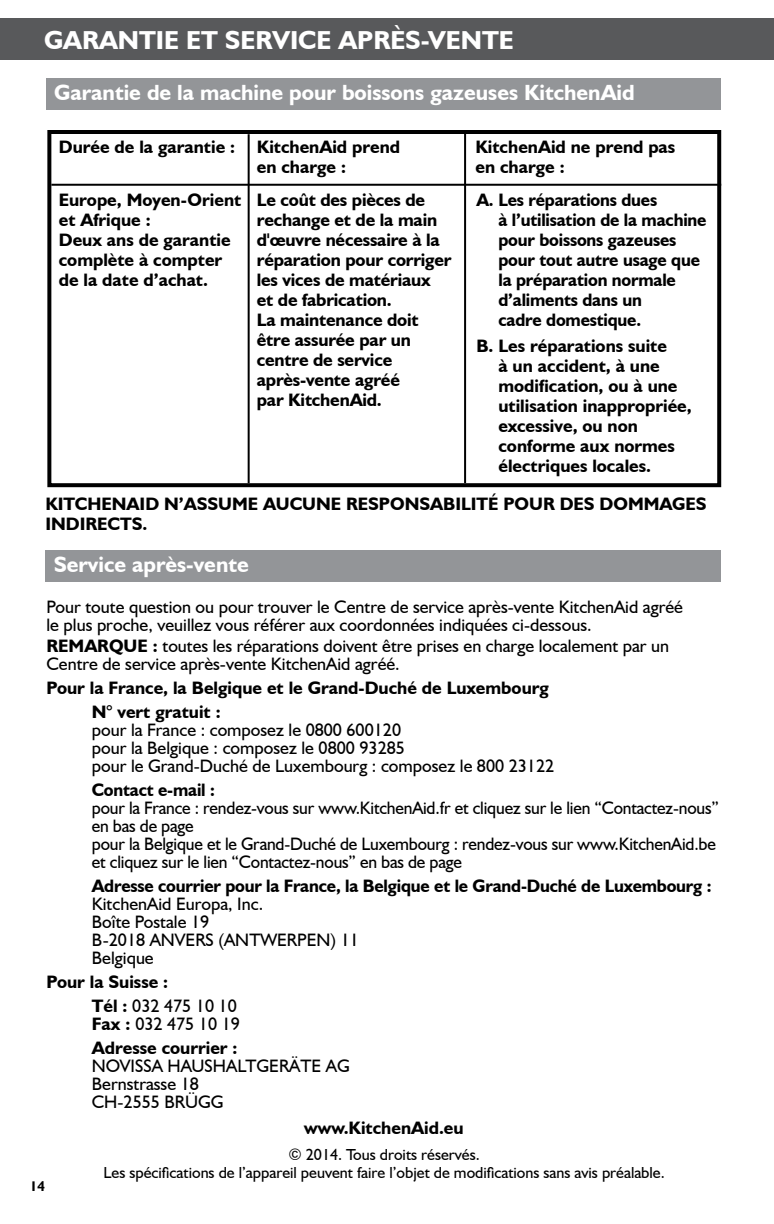
<style>
.page{position:relative;width:774px;height:1224px;background:#fff}
.page>*{position:absolute;margin:0;border:0;box-sizing:border-box;transform-origin:0 0}
.t1{font:700 26px "Humanist 521 BT";color:#fff}
.t2{font:700 22px "Humanist 521 BT";color:#fff}
.t3{font:700 18px/20px "Humanist 521 BT";color:#000}
.t4{font:18px/18px "Humanist 521 BT";color:#000}
.t5{font:16px/18px "Humanist 521 BT";color:#000;text-align:center}
.t6{font:700 14px "Humanist 521 BT";color:#000}
.s1{font-weight:700}
.s2{font-weight:400}
</style>
<div class="page">
<div style="left:0;top:18px;width:774px;height:42px;background:#58595b"></div>
<div style="left:46px;top:78px;width:674px;height:32px;background:#939598"></div>
<div style="left:47px;top:130px;width:674px;height:357px;border:4px solid #000"></div>
<hr style="left:248px;top:134px;width:2px;height:349px;background:#000">
<hr style="left:464px;top:131px;width:2px;height:352px;background:#000">
<hr style="left:51px;top:184px;width:670px;height:2px;background:#000">
<div style="left:46px;top:550px;width:675px;height:31px;background:#939598"></div>
<h1 class="t1" style="left:44px;top:24px;width:471px">Garantie et service après-vente</h1>
<p class="t2" style="left:54px;top:79px;width:582px">Garantie de la machine pour boissons gazeuses KitchenAid</p>
<p class="t3" style="left:257px;top:136px;width:145px;text-indent:-198px">Durée de la garantie : KitchenAid prend en charge :</p>
<p class="t3" style="left:475px;top:136px;width:201px">KitchenAid ne prend pas en charge :</p>
<p class="t3" style="left:59px;top:190px;width:184px">Europe, Moyen-Orient et Afrique :<br>Deux ans de garantie complète à compter de la date d’achat.</p>
<p class="t3" style="left:257px;top:190px;width:197px">Le coût des pièces de rechange et de la main d'œuvre nécessaire à la réparation pour corriger les vices de matériaux et de fabrication.<br>La maintenance doit être assurée par un centre de service après-vente agréé<br>par KitchenAid.</p>
<p class="t3" style="left:498px;top:190px;width:210px;text-indent:-22px">A. Les réparations dues<br>à l’utilisation de la machine pour boissons gazeuses pour tout autre usage que la préparation normale d’aliments dans un<br>cadre domestique.</p>
<p class="t3" style="left:498px;top:336px;width:195px;text-indent:-22px">B. Les réparations suite<br>à un accident, à une modification, ou à une utilisation inappropriée, excessive, ou non conforme aux normes électriques locales.</p>
<p class="t3" style="left:45px;top:494px;width:25px">KITCHENAID</p>
<p class="t3" style="left:164px;top:494px;width:33px">N’ASSU</p>
<p class="t3" style="left:232px;top:494px;width:45px">ME AUCUNE</p>
<p class="t3" style="left:346px;top:494px;width:12px">RESPONSABILITÉ</p>
<p class="t3" style="left:503px;top:494px;width:14px">POUR</p>
<p class="t3" style="left:560px;top:494px;width:13px">DES</p>
<p class="t3" style="left:600px;top:494px;width:73px">DOMMAGES</p>
<p class="t3" style="left:45px;top:514px;width:12px">INDIRECTS</p>
<p class="t3" style="left:143px;top:514px;width:6px">.</p>
<p class="t2" style="left:54px;top:551px;width:197px">Service après-vente</p>
<p class="t4" style="left:47px;top:598px;width:638px">Pour toute question ou pour trouver le Centre de service après-vente KitchenAid agréé le plus proche, veuillez vous référer aux coordonnées indiquées ci-dessous.</p>
<p class="t4" style="left:47px;top:637px;width:624px"><span class="s1">RE MARQUE :</span> toutes les réparations doivent être prises en charge localement par un<br>Centre de service après-vente KitchenAid agréé.</p>
<p class="t3" style="left:92px;top:676px;width:459px;line-height:24px;text-indent:-45px">Pour la France, la Belgique et le Grand-Duché de Luxembourg<br>N° vert gratuit :</p>
<p class="t4" style="left:92px;top:721px;width:464px">pour la France : composez le 0800 600120<br>pour la Belgique : composez le 0800 93285<br>pour le Grand-Duché de Luxembourg : composez le 800 23122</p>
<p class="t3" style="left:92px;top:780px;width:124px">Contact e-mail :</p>
<p class="t4" style="left:92px;top:799px;width:629px">pour la France : rendez-vous sur www.KitchenAid.fr et cliquez sur le lien “Contactez‑nous” en bas de page<br>pour la Belgique et le Grand-Duché de Luxembourg : rendez-vous sur www.KitchenAid.be et cliquez sur le lien “Contactez-nous” en bas de page</p>
<p class="t3" style="left:92px;top:876px;width:621px">Adresse courrier pour la France, la Belgique et le Grand-Duché de Luxembourg :</p>
<p class="t4" style="left:92px;top:895px;width:269px">KitchenAid Europa, Inc.<br>Boîte Postale 19<br>B-2018 ANVERS (ANTWERPEN) 11<br>Belgique</p>
<p class="t3" style="left:92px;top:970px;width:146px;line-height:24px;text-indent:-45px">Pour la Suisse :<br>Tél : <span class="s2">032 475 10 10</span></p>
<p class="t3" style="left:92px;top:1012px;width:150px;line-height:24px">Fax : <span class="s2">032 475 10 19<br></span>Adresse courrier :</p>
<p class="t4" style="left:92px;top:1057px;width:259px">NOVISSA HAUSHALTGERÄTE AG<br>Bernstrasse 18<br>CH-2555 BRÜGG</p>
<p class="t6" style="left:30px;top:1178px;width:17px">14</p>
<p class="t3" style="left:304px;top:1117px;width:161px">www.KitchenAid.eu</p>
<p class="t5" style="left:104px;top:1146px;width:563px">© 2014. Tous droits réservés.<br>Les spécifications de l’appareil peuvent faire l’objet de modifications sans avis préalable.</p>
</div>
